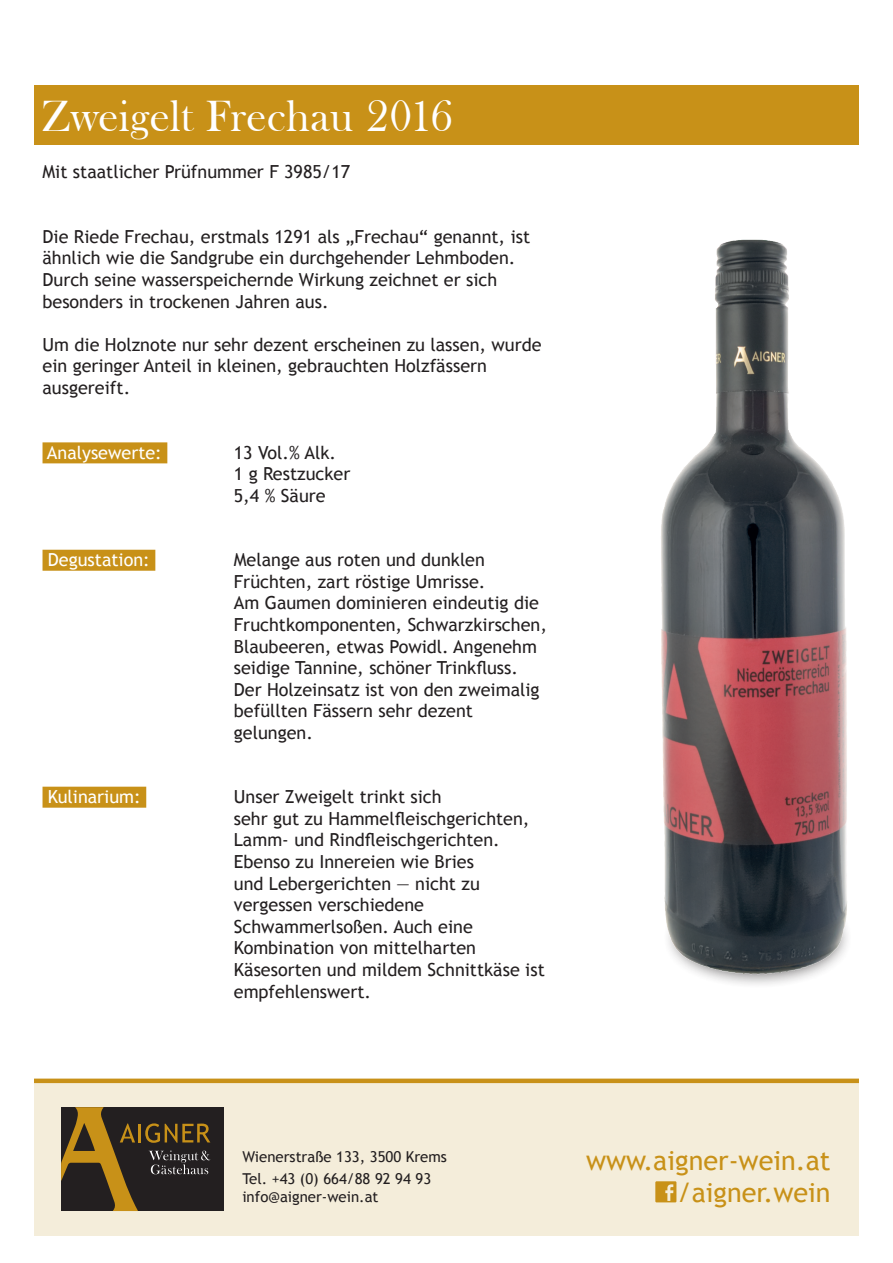
<style>
.page{position:relative;width:893px;height:1263px;background:#fff}
.page>*{position:absolute;margin:0;border:0;box-sizing:border-box;transform-origin:0 0}
.t1{font:45px "Bask Old Face";letter-spacing:.005em;color:#fff}
.t2{font:27px/32.4px "Trebuchet MS";color:#c89118;text-align:right}
.t3{font:18px/21.6px "Trebuchet MS";color:#231f20}
.t4{font:18px "Trebuchet MS";color:#fff}
.t5{font:15px/22.2px "Trebuchet MS";color:#231f20}
</style>
<div class="page">
<div style="left:34px;top:1083px;width:825px;height:152px;background:#f4edda"></div>
<div style="left:61px;top:1107px;width:162px;height:104px;background:#231f20"></div>
<svg style="left:149px;top:1150px;width:61px;height:24px"></svg>
<svg style="left:61px;top:1107px;width:77px;height:104px"></svg>
<hr style="left:138px;top:1124px;width:3px;height:18px;background:#c89118">
<svg style="left:145px;top:1123px;width:65px;height:20px"></svg>
<div style="left:34px;top:1078px;width:825px;height:5px;background:#c89118"></div>
<svg style="left:655px;top:1181px;width:21px;height:21px"></svg>
<div style="left:43px;top:442px;width:124px;height:21px;background:#c89118"></div>
<div style="left:43px;top:550px;width:112px;height:21px;background:#c89118"></div>
<div style="left:43px;top:787px;width:103px;height:21px;background:#c89118"></div>
<div style="left:34px;top:85px;width:825px;height:60px;background:#c89118"></div>
<img style="left:661px;top:239px;width:187px;height:746px">
<h1 class="t1" style="left:43px;top:91px;width:412px">Zweigelt Frechau 2016</h1>
<p class="t3" style="left:43px;top:161px;width:309px">Mit staatlicher Prüfnummer F 3985/17</p>
<p class="t3" style="left:43px;top:226px;width:489px">Die Riede Frechau, erstmals 1291 als „Frechau“ genannt, ist ähnlich wie die Sandgrube ein durchgehender Lehmboden.<br>Durch seine wasserspeichernde Wirkung zeichnet er sich besonders in trockenen Jahren aus.</p>
<p class="t3" style="left:43px;top:334px;width:501px">Um die Holznote nur sehr dezent erscheinen zu lassen, wurde ein geringer Anteil in kleinen, gebrauchten Holzfässern ausgereift.</p>
<p class="t4" style="left:47px;top:442px;width:116px">Analysewerte:</p>
<p class="t3" style="left:234px;top:442px;width:118px">13 Vol.% Alk.<br>1 g Restzucker<br>5,4 % Säure</p>
<p class="t4" style="left:48px;top:549px;width:103px">Degustation:</p>
<p class="t3" style="left:234px;top:549px;width:315px">Melange aus roten und dunklen<br>Früchten, zart röstige Umrisse.<br>Am Gaumen dominieren eindeutig die<br>Fruchtkomponenten, Schwarzkirschen,<br>Blaubeeren, etwas Powidl. Angenehm seidige Tannine, schöner Trinkfluss.<br>Der Holzeinsatz ist von den zweimalig befüllten Fässern sehr dezent gelungen.</p>
<p class="t4" style="left:48px;top:786px;width:94px">Kulinarium:</p>
<p class="t3" style="left:234px;top:786px;width:312px">Unser Zweigelt trinkt sich<br>sehr gut zu Hammelfleischgerichten,<br>Lamm- und Rindfleischgerichten.<br>Ebenso zu Innereien wie Bries<br>und Lebergerichten — nicht zu vergessen verschiedene<br>Schwammerlsoßen. Auch eine<br>Kombination von mittelharten<br>Käsesorten und mildem Schnittkäse ist empfehlenswert.</p>
<p class="t5" style="left:242px;top:1146px;width:206px">Wienerstraße 133, 3500 Krems<br>Tel. +43 (0) 664/88 92 94 93</p>
<p class="t5" style="left:242px;top:1186px;width:138px">info@aigner-wein.at</p>
<h2 class="t2" style="left:586px;top:1144px;width:246px">www.aigner-wein.at /aigner.wein</h2>
</div>
